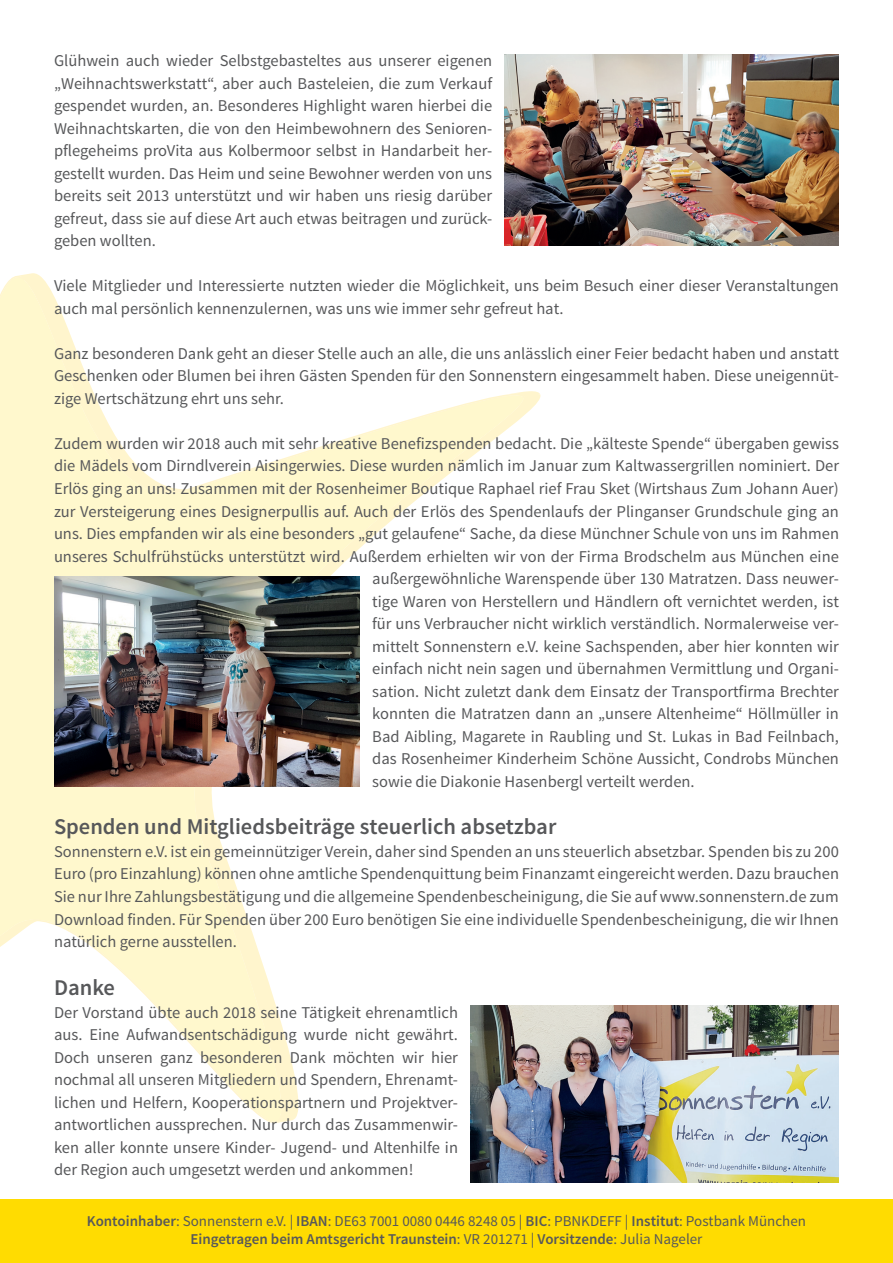
<style>
.page{position:relative;width:893px;height:1263px;background:#fff}
.page>*{position:absolute;margin:0;border:0;box-sizing:border-box;transform-origin:0 0}
.t1{font:600 22.5px "Source Sans Pro";color:#57585a}
.t2{font:16.5px/22.5px "Source Sans Pro";color:#57585a;text-align:justify}
.t3{font:15px/18px "Source Sans Pro";color:#57585a;text-align:center}
.s1{font-weight:600}
</style>
<div class="page">
<div style="left:0;top:1199px;width:893px;height:64px;background:#ffdc01"></div>
<svg style="left:0;top:275px;width:527px;height:848px"></svg>
<img style="left:471px;top:1006px;width:368px;height:176px">
<img style="left:54px;top:576px;width:306px;height:211px">
<img style="left:505px;top:54px;width:334px;height:192px">
<p class="t2" style="left:54px;top:50px;width:440px">Glühwein auch wieder Selbstgebasteltes aus unserer eigenen „Weihnachtswerkstatt“, aber auch Basteleien, die zum Verkauf gespendet wurden, an. Besonderes Highlight waren hierbei die Weihnachtskarten, die von den Heimbewohnern des Senioren&shy;pflegeheims proVita aus Kolbermoor selbst in Handarbeit her&shy;gestellt wurden. Das Heim und seine Bewohner werden von uns bereits seit 2013 unterstützt und wir haben uns riesig darüber gefreut, dass sie auf diese Art auch etwas beitragen und zurück&shy;geben wollten.</p>
<p class="t2" style="left:54px;top:275px;width:786px">Viele Mitglieder und Interessierte nutzten wieder die Möglichkeit, uns beim Besuch einer dieser Veranstaltungen auch mal persönlich kennenzulernen, was uns wie immer sehr gefreut hat.</p>
<p class="t2" style="left:54px;top:342px;width:786px">Ganz besonderen Dank geht an dieser Stelle auch an alle, die uns anlässlich einer Feier bedacht haben und anstatt Geschenken oder Blumen bei ihren Gästen Spenden für den Sonnenstern eingesammelt haben. Diese uneigennüt&shy;zige Wertschätzung ehrt uns sehr.</p>
<p class="t2" style="left:54px;top:432px;width:787px">Zudem wurden wir 2018 auch mit sehr kreative Benefizspenden bedacht. Die „kälteste Spende“ übergaben gewiss</p>
<p class="t2" style="left:54px;top:455px;width:786px">die Mädels vom Dirndlverein Aisingerwies. Diese wurden nämlich im Januar zum Kaltwassergrillen nominiert. Der</p>
<p class="t2" style="left:54px;top:478px;width:786px">Erlös ging an uns! Zusammen mit der Rosenheimer Boutique Raphael rief Frau Sket (Wirtshaus Zum Johann Auer)</p>
<p class="t2" style="left:54px;top:500px;width:786px">zur Versteigerung eines Designerpullis auf. Auch der Erlös des Spendenlaufs der Plinganser Grundschule ging an</p>
<p class="t2" style="left:54px;top:523px;width:787px">uns. Dies empfanden wir als eine besonders „gut gelaufene“ Sache, da diese Münchner Schule von uns im Rahmen</p>
<p class="t2" style="left:54px;top:545px;width:786px">unseres Schulfrühstücks unterstützt wird. Außerdem erhielten wir von der Firma Brodschelm aus München eine</p>
<p class="t2" style="left:372px;top:568px;width:468px">außergewöhnliche Warenspende über 130 Matratzen. Dass neuwer-</p>
<p class="t2" style="left:372px;top:590px;width:468px">tige Waren von Herstellern und Händlern oft vernichtet werden, ist</p>
<p class="t2" style="left:372px;top:613px;width:468px">für uns Verbraucher nicht wirklich verständlich. Normalerweise ver-</p>
<p class="t2" style="left:372px;top:635px;width:468px">mittelt Sonnenstern e.V. keine Sachspenden, aber hier konnten wir</p>
<p class="t2" style="left:372px;top:658px;width:468px">einfach nicht nein sagen und übernahmen Vermittlung und Organi-</p>
<p class="t2" style="left:372px;top:680px;width:468px">sation. Nicht zuletzt dank dem Einsatz der Transportfirma Brechter</p>
<p class="t2" style="left:372px;top:703px;width:468px">konnten die Matratzen dann an „unsere Altenheime“ Höllmüller in</p>
<p class="t2" style="left:372px;top:725px;width:468px">Bad Aibling, Magarete in Raubling und St. Lukas in Bad Feilnbach,</p>
<p class="t2" style="left:372px;top:748px;width:468px">das Rosenheimer Kinderheim Schöne Aussicht, Condrobs München</p>
<p class="t2" style="left:372px;top:770px;width:324px">sowie die Diakonie Hasenbergl verteilt werden.</p>
<h1 class="t1" style="left:54px;top:813px;width:504px">Spenden und Mitgliedsbeiträge steuerlich absetzbar</h1>
<p class="t2" style="left:54px;top:840px;width:786px">Sonnenstern e.V. ist ein gemeinnütziger Verein, daher sind Spenden an uns steuerlich absetzbar. Spenden bis zu 200<br>Euro (pro Einzahlung) können ohne amtliche Spendenquittung beim Finanzamt eingereicht werden. Dazu brauchen Sie nur Ihre Zahlungsbestätigung und die allgemeine Spendenbescheinigung, die Sie auf www.sonnenstern.de zum Download finden. Für Spenden über 200 Euro benötigen Sie eine individuelle Spendenbescheinigung, die wir Ihnen natürlich gerne ausstellen.</p>
<h1 class="t1" style="left:54px;top:973px;width:63px">Danke</h1>
<p class="t2" style="left:54px;top:1001px;width:406px">Der Vorstand übte auch 2018 seine Tätigkeit ehrenamtlich aus. Eine Aufwandsentschädigung wurde nicht gewährt.<br>Doch unseren ganz besonderen Dank möchten wir hier nochmal all unseren Mitgliedern und Spendern, Ehrenamt&shy;lichen und Helfern, Kooperationspartnern und Projektver&shy;antwortlichen aussprechen. Nur durch das Zusammenwir&shy;ken aller konnte unsere Kinder- Jugend- und Altenhilfe in der Region auch umgesetzt werden und ankommen!</p>
<p class="t3" style="left:87px;top:1212px;width:721px"><span class="s1">Kontoinhaber</span>: Sonnenstern e.V. | <span class="s1">IBAN</span>: DE63 7001 0080 0446 8248 05 | <span class="s1">BIC</span>: PBNKDEFF | <span class="s1">Institut</span>: Postbank München<br><span class="s1">Eingetragen beim Amtsgericht Traunstein</span>: VR 201271 | <span class="s1">Vorsitzende</span>: Julia Nageler</p>
</div>
